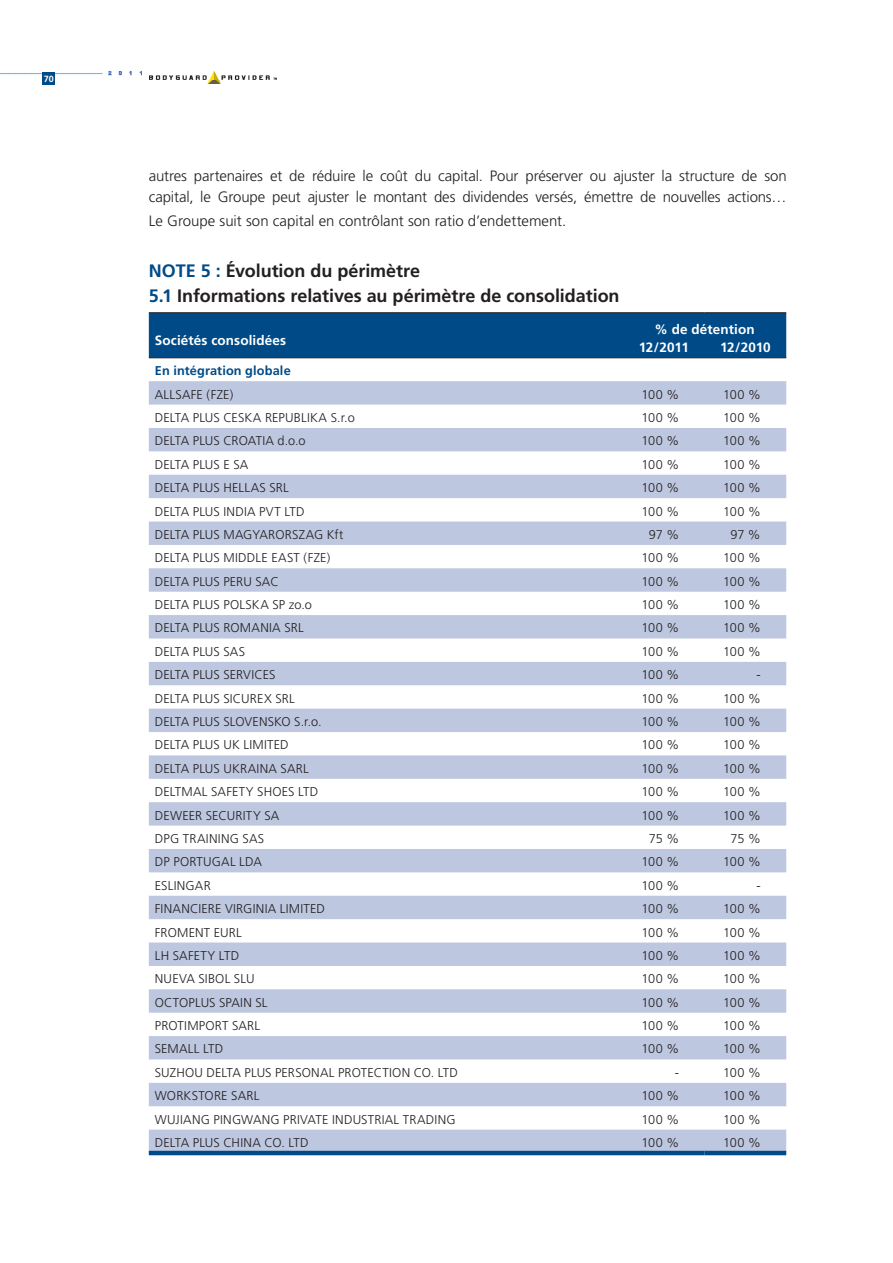
<style>
.page{position:relative;width:893px;height:1263px;background:#fff}
.page>*{position:absolute;margin:0;border:0;box-sizing:border-box;transform-origin:0 0}
.Inter2{font:700 18px "Frutiger";letter-spacing:-.005em;color:#231f20}
.Inter1{font:700 18px "Frutiger";letter-spacing:-.005em;color:#231f20}
.Inter1-2{font:300 15px/21px "Frutiger";letter-spacing:-.01em;color:#231f20}
.Tableau_Tétière{font:700 13.5px "Frutiger";letter-spacing:.01em;color:#fff}
.Tableau_Texte{font:300 12.75px "Frutiger";letter-spacing:.01em;color:#231f20}
.Tableau_Texte-2{font:700 12.75px "Frutiger";letter-spacing:.01em;color:#004b87}
.t1{font:700 9px "Frutiger";color:#fff}
.s1{color:#004b87}
</style>
<div class="page">
<img style="left:0;top:71px;width:142px;height:6px">
<img style="left:150px;top:72px;width:127px;height:11px">
<div style="left:43px;top:72px;width:12px;height:13px;background:#004b87"></div>
<div style="left:149px;top:313px;width:637px;height:44px;background:#004b87"></div>
<svg style="left:149px;top:381px;width:637px;height:770px"></svg>
<hr style="left:149px;top:312px;width:474px;height:1px;background:#231f20">
<hr style="left:149px;top:357px;width:474px;height:1px;background:#231f20">
<hr style="left:623px;top:312px;width:82px;height:1px;background:#231f20">
<hr style="left:705px;top:312px;width:81px;height:1px;background:#231f20">
<hr style="left:623px;top:357px;width:82px;height:1px;background:#231f20">
<hr style="left:705px;top:357px;width:81px;height:1px;background:#231f20">
<hr style="left:149px;top:1151px;width:474px;height:4px;background:#004b87">
<hr style="left:623px;top:1151px;width:82px;height:4px;background:#004b87">
<hr style="left:705px;top:1151px;width:81px;height:4px;background:#004b87">
<p class="t1" style="left:44px;top:74px;width:12px">70</p>
<p class="Inter1-2" style="left:149px;top:166px;width:639px">autres partenaires et de réduire le coût du capital. Pour préserver ou ajuster la structure de son capital, le Groupe peut ajuster le montant des dividendes versés, émettre de nouvelles actions…</p>
<p class="Inter1-2" style="left:149px;top:211px;width:419px">Le Groupe suit son capital en contrôlant son ratio d’endettement.</p>
<p class="Inter1" style="left:149px;top:260px;width:273px"><span class="s1">NOTE 5 :</span> Évolution du périmètre</p>
<p class="Inter2" style="left:149px;top:285px;width:472px"><span class="s1">5.1</span> Informations relatives au périmètre de consolidation</p>
<p class="Tableau_Tétière" style="left:155px;top:332px;width:133px">Sociétés consolidées</p>
<p class="Tableau_Tétière" style="left:654px;top:321px;width:102px">% de détention</p>
<p class="Tableau_Tétière" style="left:639px;top:339px;width:52px">12/2011</p>
<p class="Tableau_Tétière" style="left:720px;top:339px;width:52px">12/2010</p>
<p class="Tableau_Texte-2" style="left:155px;top:363px;width:137px">En intégration globale</p>
<p class="Tableau_Texte" style="left:155px;top:387px;width:80px">ALLSAFE (FZE)</p>
<p class="Tableau_Texte" style="left:642px;top:387px;width:39px">100 %</p>
<p class="Tableau_Texte" style="left:723px;top:387px;width:39px">100 %</p>
<p class="Tableau_Texte" style="left:155px;top:410px;width:201px">DELTA PLUS CESKA REPUBLIKA S.r.o</p>
<p class="Tableau_Texte" style="left:642px;top:410px;width:39px">100 %</p>
<p class="Tableau_Texte" style="left:723px;top:410px;width:39px">100 %</p>
<p class="Tableau_Texte" style="left:155px;top:434px;width:152px">DELTA PLUS CROATIA d.o.o</p>
<p class="Tableau_Texte" style="left:642px;top:434px;width:39px">100 %</p>
<p class="Tableau_Texte" style="left:723px;top:434px;width:39px">100 %</p>
<p class="Tableau_Texte" style="left:155px;top:457px;width:95px">DELTA PLUS E SA</p>
<p class="Tableau_Texte" style="left:642px;top:457px;width:39px">100 %</p>
<p class="Tableau_Texte" style="left:723px;top:457px;width:39px">100 %</p>
<p class="Tableau_Texte" style="left:155px;top:480px;width:136px">DELTA PLUS HELLAS SRL</p>
<p class="Tableau_Texte" style="left:642px;top:480px;width:39px">100 %</p>
<p class="Tableau_Texte" style="left:723px;top:480px;width:39px">100 %</p>
<p class="Tableau_Texte" style="left:155px;top:504px;width:151px">DELTA PLUS INDIA PVT LTD</p>
<p class="Tableau_Texte" style="left:642px;top:504px;width:39px">100 %</p>
<p class="Tableau_Texte" style="left:723px;top:504px;width:39px">100 %</p>
<p class="Tableau_Texte" style="left:155px;top:527px;width:190px">DELTA PLUS MAGYARORSZAG Kft</p>
<p class="Tableau_Texte" style="left:649px;top:527px;width:32px">97 %</p>
<p class="Tableau_Texte" style="left:730px;top:527px;width:32px">97 %</p>
<p class="Tableau_Texte" style="left:155px;top:551px;width:177px">DELTA PLUS MIDDLE EAST (FZE)</p>
<p class="Tableau_Texte" style="left:642px;top:551px;width:39px">100 %</p>
<p class="Tableau_Texte" style="left:723px;top:551px;width:39px">100 %</p>
<p class="Tableau_Texte" style="left:155px;top:574px;width:125px">DELTA PLUS PERU SAC</p>
<p class="Tableau_Texte" style="left:642px;top:574px;width:39px">100 %</p>
<p class="Tableau_Texte" style="left:723px;top:574px;width:39px">100 %</p>
<p class="Tableau_Texte" style="left:155px;top:597px;width:159px">DELTA PLUS POLSKA SP zo.o</p>
<p class="Tableau_Texte" style="left:642px;top:597px;width:39px">100 %</p>
<p class="Tableau_Texte" style="left:723px;top:597px;width:39px">100 %</p>
<p class="Tableau_Texte" style="left:155px;top:621px;width:150px">DELTA PLUS ROMANIA SRL</p>
<p class="Tableau_Texte" style="left:642px;top:621px;width:39px">100 %</p>
<p class="Tableau_Texte" style="left:723px;top:621px;width:39px">100 %</p>
<p class="Tableau_Texte" style="left:155px;top:644px;width:92px">DELTA PLUS SAS</p>
<p class="Tableau_Texte" style="left:642px;top:644px;width:39px">100 %</p>
<p class="Tableau_Texte" style="left:723px;top:644px;width:39px">100 %</p>
<p class="Tableau_Texte" style="left:155px;top:668px;width:122px">DELTA PLUS SERVICES</p>
<p class="Tableau_Texte" style="left:642px;top:668px;width:39px">100 %</p>
<p class="Tableau_Texte" style="left:756px;top:668px;width:6px">-</p>
<p class="Tableau_Texte" style="left:155px;top:691px;width:141px">DELTA PLUS SICUREX SRL</p>
<p class="Tableau_Texte" style="left:642px;top:691px;width:39px">100 %</p>
<p class="Tableau_Texte" style="left:723px;top:691px;width:39px">100 %</p>
<p class="Tableau_Texte" style="left:155px;top:714px;width:168px">DELTA PLUS SLOVENSKO S.r.o.</p>
<p class="Tableau_Texte" style="left:642px;top:714px;width:39px">100 %</p>
<p class="Tableau_Texte" style="left:723px;top:714px;width:39px">100 %</p>
<p class="Tableau_Texte" style="left:155px;top:738px;width:135px">DELTA PLUS UK LIMITED</p>
<p class="Tableau_Texte" style="left:642px;top:738px;width:39px">100 %</p>
<p class="Tableau_Texte" style="left:723px;top:738px;width:39px">100 %</p>
<p class="Tableau_Texte" style="left:155px;top:761px;width:155px">DELTA PLUS UKRAINA SARL</p>
<p class="Tableau_Texte" style="left:642px;top:761px;width:39px">100 %</p>
<p class="Tableau_Texte" style="left:723px;top:761px;width:39px">100 %</p>
<p class="Tableau_Texte" style="left:155px;top:784px;width:165px">DELTMAL SAFETY SHOES LTD</p>
<p class="Tableau_Texte" style="left:642px;top:784px;width:39px">100 %</p>
<p class="Tableau_Texte" style="left:723px;top:784px;width:39px">100 %</p>
<p class="Tableau_Texte" style="left:155px;top:808px;width:126px">DEWEER SECURITY SA</p>
<p class="Tableau_Texte" style="left:642px;top:808px;width:39px">100 %</p>
<p class="Tableau_Texte" style="left:723px;top:808px;width:39px">100 %</p>
<p class="Tableau_Texte" style="left:155px;top:831px;width:111px">DPG TRAINING SAS</p>
<p class="Tableau_Texte" style="left:649px;top:831px;width:32px">75 %</p>
<p class="Tableau_Texte" style="left:730px;top:831px;width:32px">75 %</p>
<p class="Tableau_Texte" style="left:155px;top:855px;width:109px">DP PORTUGAL LDA</p>
<p class="Tableau_Texte" style="left:642px;top:855px;width:39px">100 %</p>
<p class="Tableau_Texte" style="left:723px;top:855px;width:39px">100 %</p>
<p class="Tableau_Texte" style="left:155px;top:878px;width:57px">ESLINGAR</p>
<p class="Tableau_Texte" style="left:642px;top:878px;width:39px">100 %</p>
<p class="Tableau_Texte" style="left:756px;top:878px;width:6px">-</p>
<p class="Tableau_Texte" style="left:155px;top:901px;width:172px">FINANCIERE VIRGINIA LIMITED</p>
<p class="Tableau_Texte" style="left:642px;top:901px;width:39px">100 %</p>
<p class="Tableau_Texte" style="left:723px;top:901px;width:39px">100 %</p>
<p class="Tableau_Texte" style="left:155px;top:925px;width:88px">FROMENT EURL</p>
<p class="Tableau_Texte" style="left:642px;top:925px;width:39px">100 %</p>
<p class="Tableau_Texte" style="left:723px;top:925px;width:39px">100 %</p>
<p class="Tableau_Texte" style="left:155px;top:948px;width:86px">LH SAFETY LTD</p>
<p class="Tableau_Texte" style="left:642px;top:948px;width:39px">100 %</p>
<p class="Tableau_Texte" style="left:723px;top:948px;width:39px">100 %</p>
<p class="Tableau_Texte" style="left:155px;top:972px;width:101px">NUEVA SIBOL SLU</p>
<p class="Tableau_Texte" style="left:642px;top:972px;width:39px">100 %</p>
<p class="Tableau_Texte" style="left:723px;top:972px;width:39px">100 %</p>
<p class="Tableau_Texte" style="left:155px;top:995px;width:114px">OCTOPLUS SPAIN SL</p>
<p class="Tableau_Texte" style="left:642px;top:995px;width:39px">100 %</p>
<p class="Tableau_Texte" style="left:723px;top:995px;width:39px">100 %</p>
<p class="Tableau_Texte" style="left:155px;top:1018px;width:107px">PROTIMPORT SARL</p>
<p class="Tableau_Texte" style="left:642px;top:1018px;width:39px">100 %</p>
<p class="Tableau_Texte" style="left:723px;top:1018px;width:39px">100 %</p>
<p class="Tableau_Texte" style="left:155px;top:1042px;width:70px">SEMALL LTD</p>
<p class="Tableau_Texte" style="left:642px;top:1042px;width:39px">100 %</p>
<p class="Tableau_Texte" style="left:723px;top:1042px;width:39px">100 %</p>
<p class="Tableau_Texte" style="left:155px;top:1065px;width:305px">SUZHOU DELTA PLUS PERSONAL PROTECTION CO. LTD</p>
<p class="Tableau_Texte" style="left:675px;top:1065px;width:6px">-</p>
<p class="Tableau_Texte" style="left:723px;top:1065px;width:39px">100 %</p>
<p class="Tableau_Texte" style="left:155px;top:1089px;width:106px">WORKSTORE SARL</p>
<p class="Tableau_Texte" style="left:642px;top:1089px;width:39px">100 %</p>
<p class="Tableau_Texte" style="left:723px;top:1089px;width:39px">100 %</p>
<p class="Tableau_Texte" style="left:155px;top:1112px;width:302px">WUJIANG PINGWANG PRIVATE INDUSTRIAL TRADING</p>
<p class="Tableau_Texte" style="left:642px;top:1112px;width:39px">100 %</p>
<p class="Tableau_Texte" style="left:723px;top:1112px;width:39px">100 %</p>
<p class="Tableau_Texte" style="left:155px;top:1135px;width:155px">DELTA PLUS CHINA CO. LTD</p>
<p class="Tableau_Texte" style="left:642px;top:1135px;width:39px">100 %</p>
<p class="Tableau_Texte" style="left:723px;top:1135px;width:39px">100 %</p>
</div>
